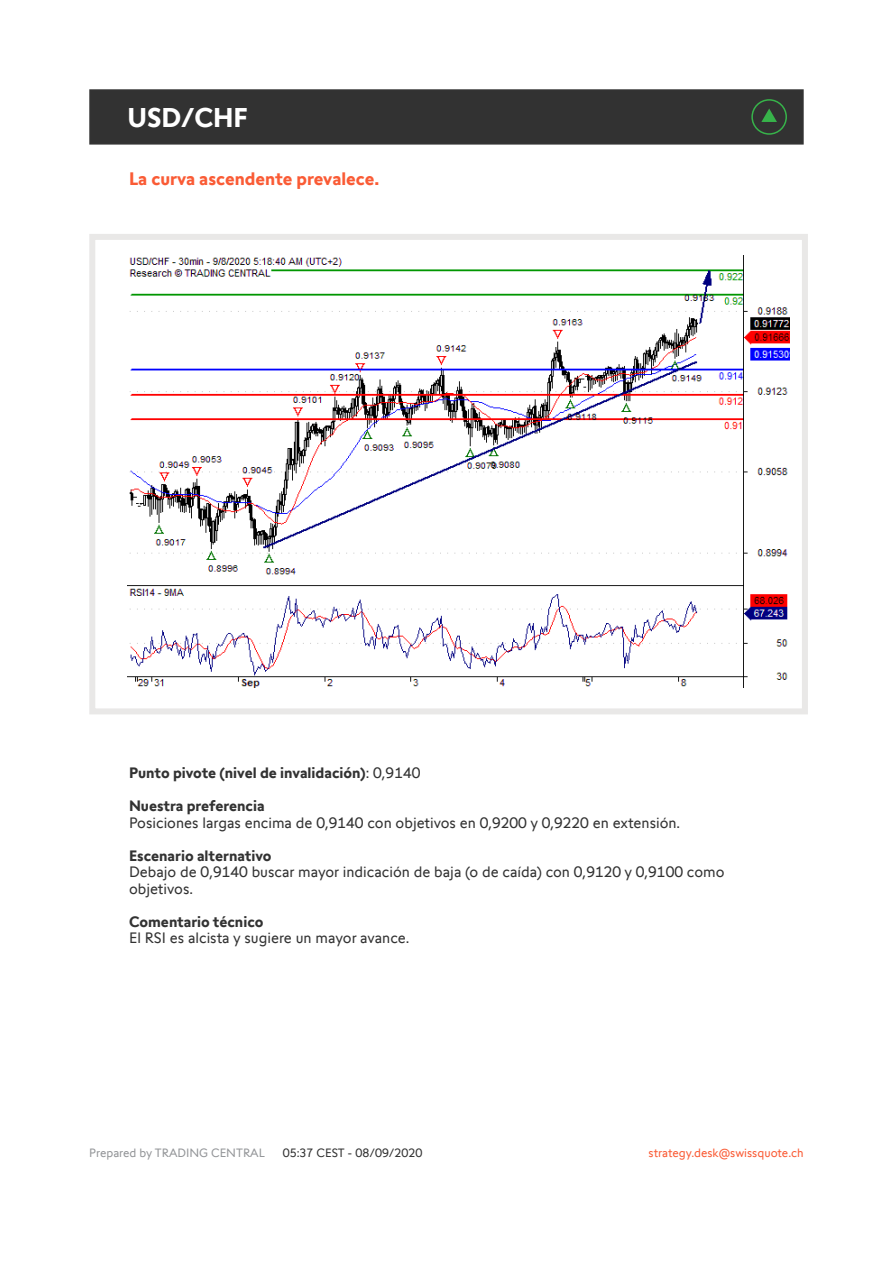
<style>
.page{position:relative;width:893px;height:1263px;background:#fff}
.page>*{position:absolute;margin:0;border:0;box-sizing:border-box;transform-origin:0 0}
.t1{font:700 27px "Swissquote CT";color:#fff}
.t2{font:700 18px "Swissquote CT";color:#fa5b35}
.t3{font:15px/16.5px "Swissquote CT";color:#323232}
.t4{font:700 15px "Swissquote CT";color:#323232}
.t5{font:12px "Swissquote CT";color:#fa5b35}
.t6{font:12px "Swissquote CT";color:#939598}
.t7{font:12px "Swissquote CT";color:#323232}
.s1{font-weight:400}
</style>
<div class="page">
<div style="left:89px;top:234px;width:719px;height:480px;border:6px solid #e9e8e7"></div>
<div style="left:89px;top:89px;width:715px;height:56px;background:#323232;border:2px solid #323232"></div>
<img style="left:128px;top:255px;width:661px;height:432px">
<svg style="left:751px;top:99px;width:36px;height:36px"></svg>
<h1 class="t1" style="left:128px;top:101px;width:122px">USD/CHF</h1>
<p class="t2" style="left:129px;top:168px;width:252px">La curva ascendente prevalece.</p>
<p class="t4" style="left:129px;top:764px;width:293px">Punto pivote (nivel de invalidación)<span class="s1">: 0,9140</span></p>
<p class="t4" style="left:129px;top:797px;width:137px">Nuestra preferencia</p>
<p class="t3" style="left:129px;top:814px;width:553px">Posiciones largas encima de 0,9140 con objetivos en 0,9200 y 0,9220 en extensión.</p>
<p class="t4" style="left:129px;top:846px;width:144px">Escenario alternativo</p>
<p class="t3" style="left:129px;top:864px;width:597px">Debajo de 0,9140 buscar mayor indicación de baja (o de caída) con 0,9120 y 0,9100 como objetivos.</p>
<p class="t4" style="left:129px;top:912px;width:136px">Comentario técnico</p>
<p class="t3" style="left:129px;top:930px;width:282px">El RSI es alcista y sugiere un mayor avance.</p>
<p class="t6" style="left:89px;top:1145px;width:177px">Prepared by TRADING CENTRAL</p>
<p class="t7" style="left:283px;top:1145px;width:141px">05:37 CEST - 08/09/2020</p>
<p class="t5" style="left:649px;top:1145px;width:157px">strategy.desk@swissquote.ch</p>
</div>
